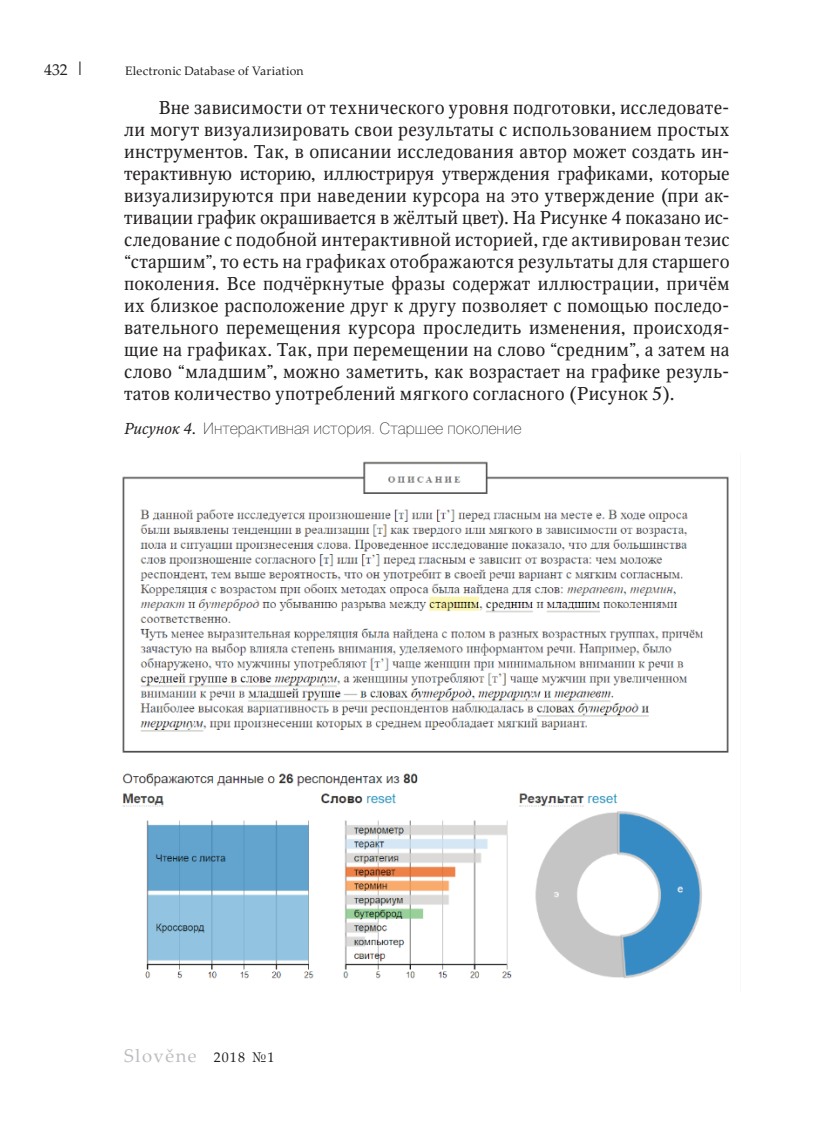
<style>
.page{position:relative;width:819px;height:1141px;background:#fff}
.page>*{position:absolute;margin:0;border:0;box-sizing:border-box;transform-origin:0 0}
.t1{font:18.38px/22.1px "Octava";letter-spacing:.015em;color:#231f20;text-align:justify}
.t2{font:18.38px "Palatino Linotype";letter-spacing:.08em;color:#bcbdc0}
.t3{font:100 15.75px "Helios";color:#231f20}
.t4{font:15.75px "Palatino Linotype";color:#231f20}
.t5{font:12.25px "Palatino Linotype";letter-spacing:.015em;color:#231f20}
.s1{font-size:18.38px}
.s2{font-family:"Octava";font-weight:400;font-style:italic}
.s3{font-family:"Octava";font-weight:400}
.s4{font-size:14px;color:#231f20}
</style>
<div class="page">
<img style="left:122px;top:461px;width:607px;height:518px">
<p class="t4" style="left:44px;top:58px;width:42px">432 <span class="s1">|</span></p>
<p class="t5" style="left:125px;top:62px;width:180px">Electronic Database of Variation</p>
<p class="t1" style="left:124px;top:96px;width:607px;text-indent:35px">Вне зависимости от технического уровня подготовки, исследовате&shy;ли могут визуализировать свои результаты с использованием простых ин струментов. Так, в описании исследования автор может создать ин&shy;тер активную историю, иллюстрируя утверждения графиками, ко то рые ви зуализируются при наведении курсора на это утверждение (при ак&shy;ти вации график окрашивается в жёлтый цвет). На Рисунке 4 показано ис&shy;следование с подобной интерактивной историей, где активирован те зис “старшим”, то есть на графиках отображаются результаты для стар шего поколения. Все подчёркнутые фразы содержат иллюстрации, при чём их близкое расположение друг к другу позволяет с помощью по сле до&shy;вательного перемещения курсора проследить изменения, про исхо дя - щие на графиках. Так, при перемещении на слово “средним”, а затем на слово “младшим”, можно заметить, как возрастает на графике резуль&shy;татов количество употреблений мягкого согласного (Рисунок 5).</p>
<p class="t3" style="left:124px;top:419px;width:399px"><span class="s2">Рисунок 4</span><span class="s3">.</span> Интерактивная история. Старшее поколение</p>
<p class="t2" style="left:124px;top:1042px;width:152px">Slověne <span class="s4">2018 №1</span></p>
</div>
